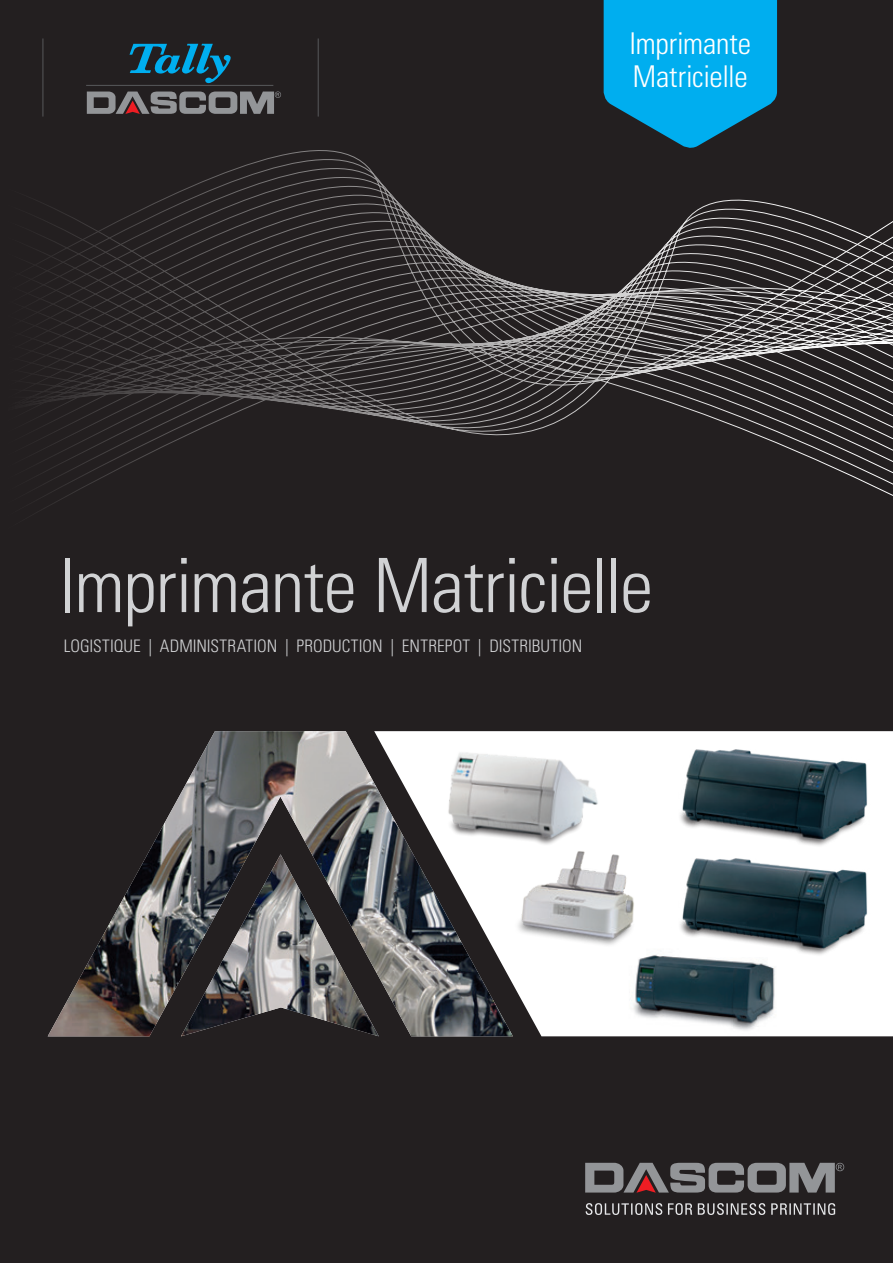
<style>
.page{position:relative;width:893px;height:1263px;background:#231f20}
.page>*{position:absolute;margin:0;border:0;box-sizing:border-box;transform-origin:0 0}
.t1{font:300 condensed 75px "Univers LT Std";letter-spacing:-.02em;color:#d1d2d4}
.t2{font:300 condensed 30px/33px "Univers LT Std";letter-spacing:-.01em;color:#fff}
.t3{font:300 condensed 17.25px "Univers LT Std";color:#d1d2d4}
</style>
<div class="page">
<div style="left:513px;top:731px;width:380px;height:305px;background:#fff"></div>
<svg style="left:36px;top:150px;width:857px;height:361px"></svg>
<hr style="left:43px;top:38px;width:1px;height:79px;background:#57585a">
<hr style="left:318px;top:38px;width:1px;height:79px;background:#57585a">
<svg style="left:129px;top:44px;width:102px;height:39px"></svg>
<hr style="left:86px;top:85px;width:187px;height:1px;background:#57585a">
<svg style="left:87px;top:92px;width:194px;height:22px"></svg>
<img style="left:48px;top:731px;width:465px;height:305px">
<svg style="left:604px;top:0;width:173px;height:148px"></svg>
<svg style="left:585px;top:1163px;width:259px;height:30px"></svg>
<svg style="left:586px;top:1203px;width:249px;height:12px"></svg>
<img style="left:672px;top:852px;width:205px;height:110px">
<img style="left:672px;top:731px;width:205px;height:121px">
<img style="left:434px;top:731px;width:181px;height:122px">
<img style="left:604px;top:932px;width:204px;height:105px">
<img style="left:497px;top:840px;width:167px;height:112px">
<h2 class="t2" style="left:629px;top:27px;width:123px">Imprimante<br>Matricielle</h2>
<h1 class="t1" style="left:60px;top:541px;width:595px">Imprimante Matricielle</h1>
<p class="t3" style="left:64px;top:636px;width:520px">LOGISTIQUE | ADMINISTRATION | PRODUCTION | ENTREPOT | DISTRIBUTION</p>
</div>
